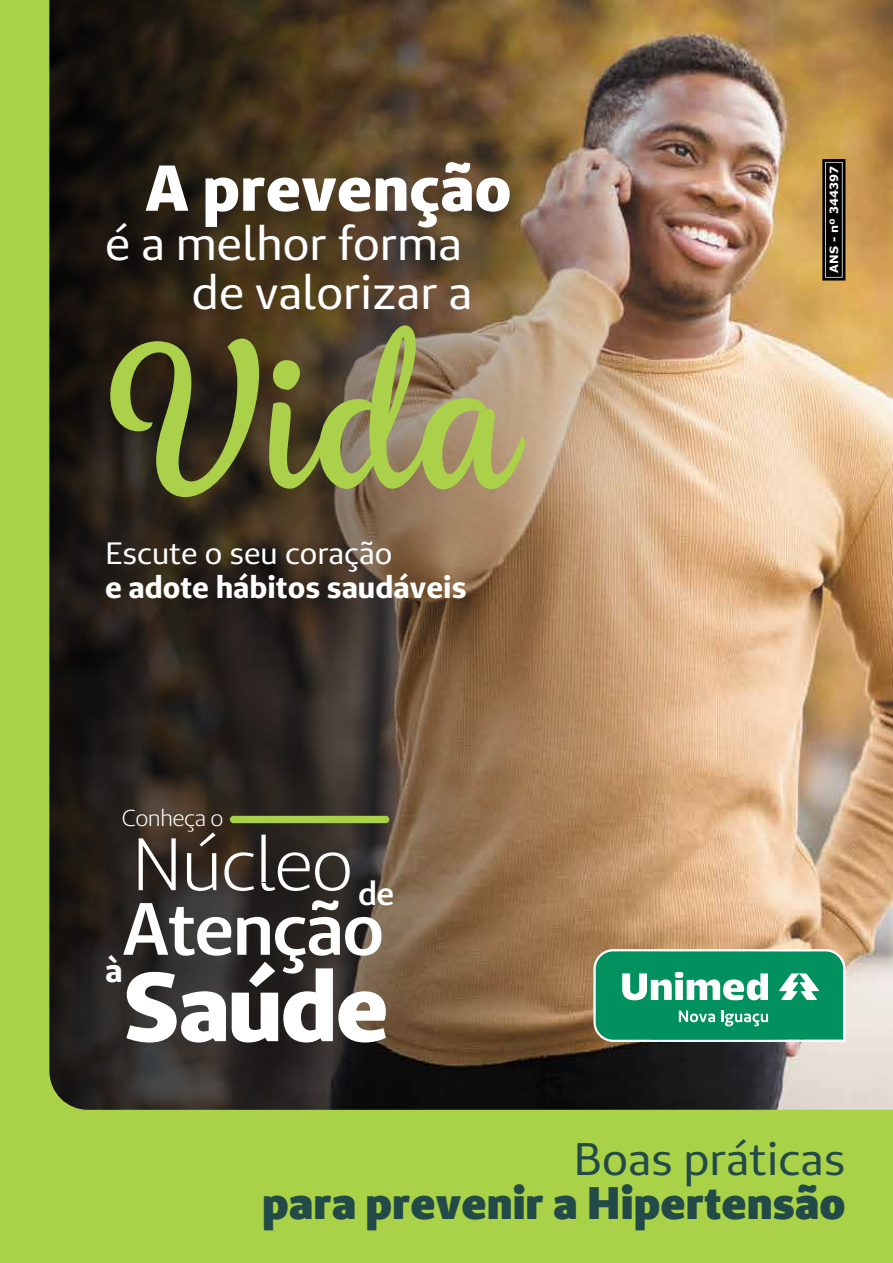
<style>
.page{position:relative;width:893px;height:1263px;background:#aad249}
.page>*{position:absolute;margin:0;border:0;box-sizing:border-box;transform-origin:0 0}
.t1{font:219.75px "Unimed Brush";color:#aad149}
.t2{font:800 97.05px "Unimed Sans";letter-spacing:-.025em;color:#fff}
.t3{font:73.95px "Unimed Sans";letter-spacing:-.025em;color:#fff}
.t4{font:600 73.8px "Unimed Sans";letter-spacing:-.025em;color:#fff}
.t5{font:800 64.65px "Unimed Sans";color:#fff}
.t6{font:46.95px/49.1px "Unimed Sans";color:#fff;text-align:right}
.t7{font:900 45.45px "Unimed Sans";color:#224a48}
.t8{font:45.45px "Unimed Sans";color:#224a48}
.t9{font:700 33.3px "Unimed Sans";color:#fff}
.t10{font:600 32.7px "Unimed Sans";color:#fff}
.t11{font:700 30.75px "Unimed Sans";color:#fff}
.t12{font:30.75px "Unimed Sans";color:#fff}
.t13{font:22.95px "Unimed Sans";letter-spacing:-.025em;color:#fff}
.t14{font:700 11.4px "Verdana";color:#fff}
</style>
<div class="page">
<img style="left:698px;top:0;width:195px;height:1110px">
<img style="left:50px;top:0;width:648px;height:1110px">
<svg style="left:593px;top:949px;width:252px;height:93px;background:#35a67e"></svg>
<svg style="left:822px;top:159px;width:23px;height:121px;background:#161514"></svg>
<div style="left:230px;top:816px;width:159px;height:7px;background:#aad249;border-radius:4px"></div>
<h3 class="t5" style="left:145px;top:145px;width:368px">A prevenção</h3>
<p class="t6" style="left:105px;top:218px;width:369px">é a melhor forma de valorizar a</p>
<h1 class="t1" style="left:105px;top:278px;width:415px">Vida</h1>
<p class="t12" style="left:105px;top:534px;width:289px">Escute o seu coração</p>
<p class="t11" style="left:105px;top:567px;width:363px">e adote hábitos saudáveis</p>
<p class="t13" style="left:122px;top:803px;width:103px">Conheça o</p>
<h3 class="t3" style="left:131px;top:818px;width:224px">Núcleo</h3>
<h3 class="t4" style="left:122px;top:881px;width:264px">Atenção</h3>
<p class="t10" style="left:358px;top:872px;width:38px">de</p>
<p class="t9" style="left:105px;top:948px;width:19px">à</p>
<h2 class="t2" style="left:122px;top:942px;width:269px">Saúde</h2>
<p class="t14" style="left:826px;top:273px;width:108px;rotate:-90deg">ANS - nº 344397</p>
<p class="t8" style="left:574px;top:1130px;width:273px">Boas práticas</p>
<p class="t7" style="left:262px;top:1172px;width:585px">para prevenir a Hipertensão</p>
</div>
